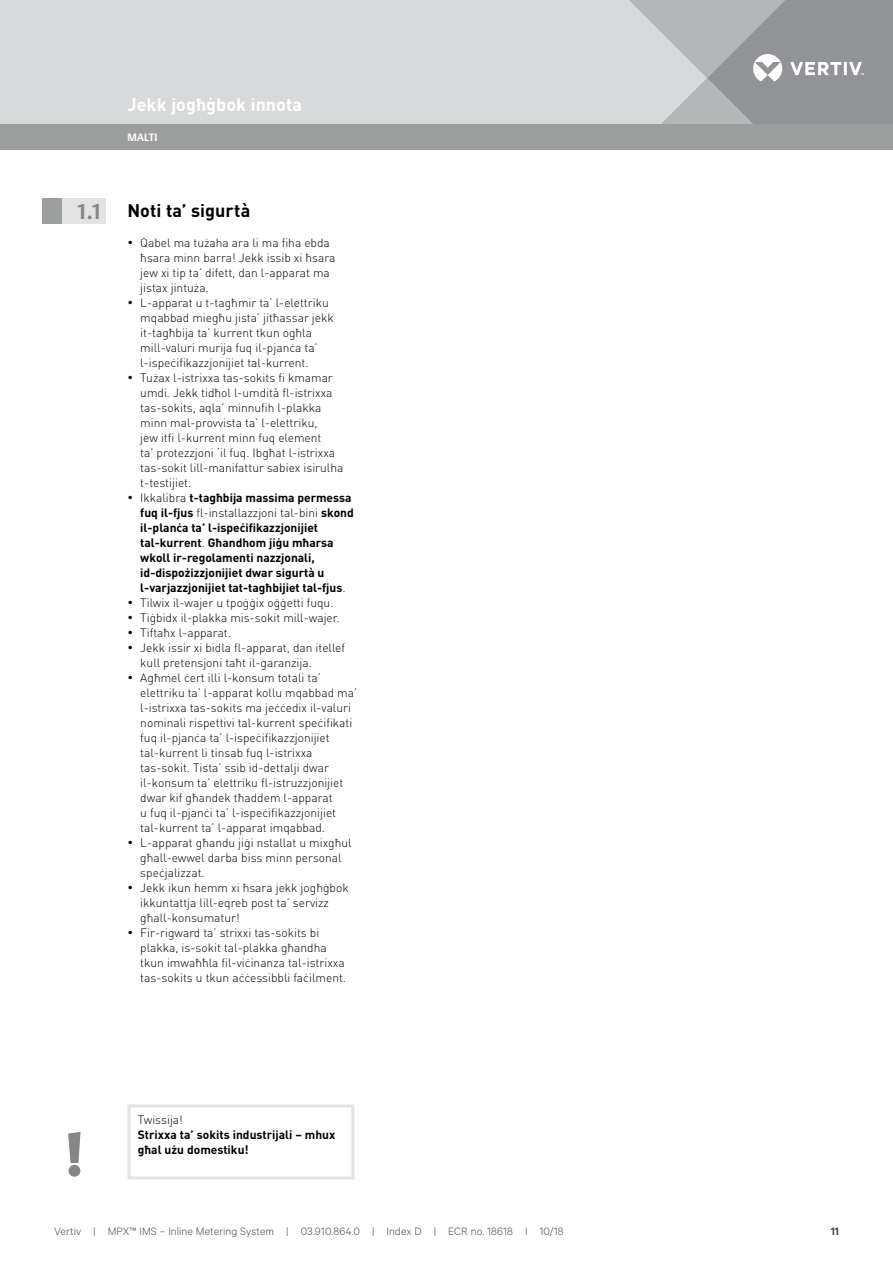
<style>
.page{position:relative;width:893px;height:1263px;background:#fff}
.page>*{position:absolute;margin:0;border:0;box-sizing:border-box;transform-origin:0 0}
.t1{font:700 18px "DIN Pro";color:#fff}
.t2{font:700 18px "DIN Pro";color:#000}
.t3{font:300 12px/15px "DIN Pro";color:#000}
.t4{font:700 12px/15px "DIN Pro";color:#000}
.t5{font:300 12px "Calibre";letter-spacing:.01em;color:#494948}
.t6{font:600 12px "Calibre";color:#494948}
.t7{font:700 10.5px "DTL Argo T";letter-spacing:.02em;color:#fff}
.s1{font-family:"DTL Argo T";font-size:21px;color:#878786}
.s2{font-size:10.5px}
.s3{font-weight:300;font-size:10.5px}
.s4{font-weight:300}
</style>
<div class="page">
<div style="left:0;top:0;width:624px;height:124px;background:#d7d9da"></div>
<svg style="left:624px;top:0;width:269px;height:124px;background:#a9abae"></svg>
<div style="left:0;top:124px;width:893px;height:26px;background:#9c9d9d"></div>
<div style="left:43px;top:199px;width:63px;height:25px;background:#e3e3e3"></div>
<div style="left:43px;top:199px;width:19px;height:25px;background:#9c9d9d"></div>
<svg style="left:68px;top:1132px;width:13px;height:45px"></svg>
<div style="left:128px;top:1104px;width:226px;height:75px;border:3px solid #e3e3e3"></div>
<h1 class="t1" style="left:128px;top:92px;width:176px">Jekk jogħġbok innota</h1>
<p class="t7" style="left:128px;top:131px;width:32px">MALTI</p>
<p class="t7" style="left:128px;top:131px;width:47px">DEU SCH</p>
<h1 class="t2" style="left:76px;top:198px;width:176px"><span class="s1">1.1</span> Noti ta’ sigurtà</h1>
<p class="t3" style="left:140px;top:235px;width:197px;text-indent:-13px"><span class="s2">•</span> Qabel ma tużaha ara li ma fiha ebda ħsara minn barra! Jekk issib xi ħsara jew xi tip ta’ difett, dan l-apparat ma jistax jintuża.</p>
<p class="t3" style="left:140px;top:295px;width:195px;text-indent:-13px"><span class="s2">•</span> L-apparat u t-tagħmir ta’ l-elettriku mqabbad miegħu jista’ jitħassar jekk it-tagħbija ta’ kurrent tkun ogħla mill-valuri murija fuq il- pjanċa ta’<br>l- ispeċifikazzjonijiet tal- kurrent.</p>
<p class="t3" style="left:140px;top:370px;width:205px;text-indent:-13px"><span class="s2">•</span> Tużax l- istrixxa tas-sokits fi kmamar umdi. Jekk tidħol l-umdità fl-istrixxa tas-sokits, aqla’ minnufih l- plakka minn mal- provvista ta’ l-elettriku,<br>jew itfi l- kurrent minn fuq element<br>ta’ protezzjoni ‘il fuq. Ibgħat l- istrixxa tas-sokit lill- manifattur sabiex isirulha t-testijiet.</p>
<p class="t4" style="left:140px;top:490px;width:215px;text-indent:-13px"><span class="s3">•</span> <span class="s4">Ikkalibra</span> t-tagħbija massima permessa fuq il-fjus <span class="s4">fl- installazzjoni tal- bini</span> skond il-planċa ta’ l-ispeċifikazzjonijiet tal-kurrent<span class="s4">.</span> Għandhom jiġu mħarsa wkoll ir-regolamenti nazzjonali, id-dispożizzjonijiet dwar sigurtà u l-varjazzjonijiet tat-tagħbijiet tal-fjus<span class="s4">.</span></p>
<p class="t3" style="left:128px;top:595px;width:207px"><span class="s2">•</span> Tilwix il-wajer u tpoġġix oġġetti fuqu.</p>
<p class="t3" style="left:128px;top:610px;width:213px"><span class="s2">•</span> Tiġbidx il- plakka mis-sokit mill-wajer.</p>
<p class="t3" style="left:128px;top:625px;width:105px"><span class="s2">•</span> Tiftaħx l-apparat.</p>
<p class="t3" style="left:140px;top:640px;width:206px;text-indent:-13px"><span class="s2">•</span> Jekk issir xi bidla fl-apparat, dan itellef kull pretensjoni taħt il-garanzija.</p>
<p class="t3" style="left:140px;top:670px;width:218px;text-indent:-13px"><span class="s2">•</span> Agħmel ċert illi l- konsum totali ta’ elettriku ta’ l-apparat kollu mqabbad ma’ l- istrixxa tas-sokits ma jeċċedix il-valuri nominali rispettivi tal- kurrent speċifikati fuq il- pjanċa ta’ l-ispeċifikazzjonijiet<br>tal- kurrent li tinsab fuq l- istrixxa tas-sokit. Tista’ ssib id-dettalji dwar<br>il- konsum ta’ elettriku fl- istruzzjonijiet dwar kif għandek tħaddem l-apparat<br>u fuq il- pjanċi ta’ l-ispeċifikazzjonijiet tal-kurrent ta’ l-apparat imqabbad.</p>
<p class="t3" style="left:140px;top:835px;width:213px;text-indent:-13px"><span class="s2">•</span> L-apparat għandu jiġi nstallat u mixgħul għall-ewwel darba biss minn personal speċjalizzat.</p>
<p class="t3" style="left:140px;top:880px;width:210px;text-indent:-13px"><span class="s2">•</span> Jekk ikun hemm xi ħsara jekk jogħġbok ikkuntattja lill-eqreb post ta’ servizz għall- konsumatur!</p>
<p class="t3" style="left:140px;top:925px;width:207px;text-indent:-13px"><span class="s2">•</span> Fir- rigward ta’ strixxi tas-sokits bi plakka, is-sokit tal- plakka għandha tkun imwaħħla fil-viċinanza tal- istrixxa tas-sokits u tkun aċċessibbli faċilment.</p>
<p class="t3" style="left:138px;top:1111px;width:47px">Twissija!</p>
<p class="t4" style="left:138px;top:1126px;width:199px">Strixxa ta’ sokits industrijali – mhux għal użu domestiku!</p>
<p class="t5" style="left:54px;top:1224px;width:511px">Vertiv | MPX™ IMS – Inline Metering System | 03.910.864.0 | Index D | ECR no. 18618 I 10/18</p>
<p class="t6" style="left:831px;top:1224px;width:10px">11</p>
</div>
